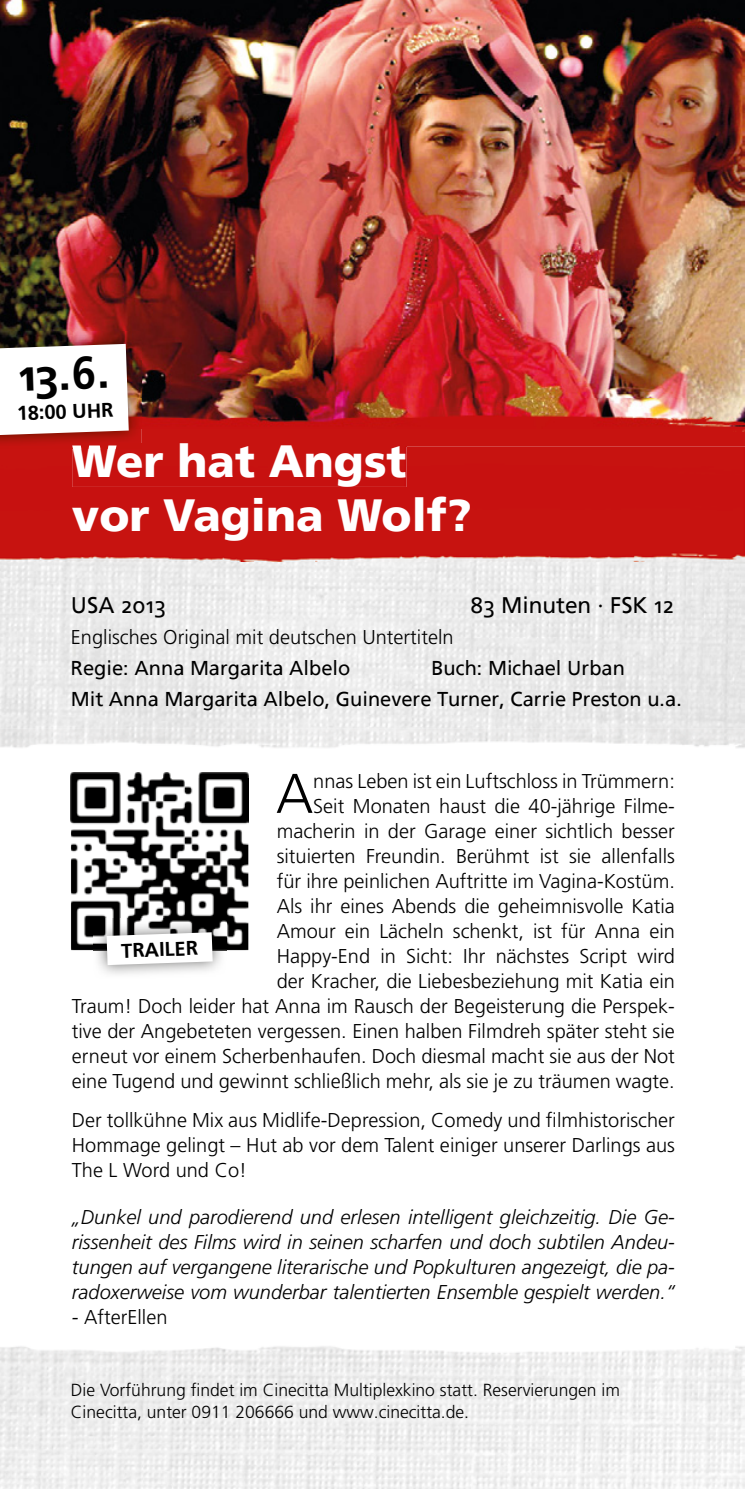
<style>
.page{position:relative;width:745px;height:1489px;background:#fff}
.page>*{position:absolute;margin:0;border:0;box-sizing:border-box;transform-origin:0 0}
.t1{font:300 55.75px "Frutiger LT Pro";color:#000}
.t2{font:900 45px/54px "Frutiger LT";color:#fff}
.t3{font:700 45px "Frutiger Linotype";color:#000}
.t4{font:22.5px "Frutiger Linotype";color:#000}
.t5{font:300 20px/25px "Frutiger LT Pro";color:#000;text-align:right}
.t6{font:italic 300 20px/25px "Frutiger LT Pro";color:#000;text-align:justify}
.t7{font:20px/31px "Frutiger Linotype";color:#000}
.t8{font:700 20px "Frutiger LT Pro";color:#000}
.t9{font:300 17.5px/22.5px "Frutiger LT Pro";color:#000}
.s1{font-style:italic}
</style>
<div class="page">
<img style="left:0;top:446px;width:744px;height:1042px">
<img style="left:0;top:1316px;width:744px;height:48px">
<div style="left:0;top:778px;width:744px;height:538px;background:#fff"></div>
<img style="left:0;top:728px;width:744px;height:96px">
<img style="left:0;top:0;width:744px;height:398px">
<img style="left:142px;top:398px;width:602px;height:48px">
<div style="left:72px;top:443px;width:334px;height:44px;background:#c71310"></div>
<img style="left:0;top:331px;width:142px;height:117px">
<img style="left:72px;top:443px;width:70px;height:5px">
<svg style="left:0;top:344px;width:129px;height:91px"></svg>
<img style="left:71px;top:772px;width:177px;height:178px">
<img style="left:93px;top:918px;width:133px;height:56px">
<svg style="left:106px;top:932px;width:106px;height:33px"></svg>
<h2 class="t3" style="left:17px;top:348px;width:93px;rotate:-2deg">13.6.</h2>
<p class="t8" style="left:16px;top:401px;width:98px;rotate:-2deg">18:00 UHR</p>
<h2 class="t2" style="left:72px;top:434px;width:401px">Wer hat Angst vor Vagina Wolf?</h2>
<p class="t4" style="left:71px;top:591px;width:96px">USA 2013</p>
<p class="t4" style="left:470px;top:591px;width:205px">83 Minuten · FSK 12</p>
<p class="t5" style="left:71px;top:624px;width:384px">Englisches Original mit deutschen Untertiteln</p>
<p class="t7" style="left:71px;top:652px;width:280px">Regie: Anna Margarita Albelo</p>
<p class="t7" style="left:71px;top:652px;width:612px;text-indent:360px">Buch: Michael Urban<br>Mit Anna Margarita Albelo, Guinevere Turner, Carrie Preston u.a.</p>
<p class="t5" style="left:72px;top:768px;width:604px">nnas Leben ist ein Luftschloss in Trümmern:<br>Seit Monaten haust die 40-jährige Filme-<br>macherin in der Garage einer sichtlich besser<br>situierten Freundin. Berühmt ist sie allenfalls<br>für ihre peinlichen Auftritte im Vagina-Kostüm.<br>Als ihr eines Abends die geheimnisvolle Katia<br>Amour ein Lächeln schenkt, ist für Anna ein<br>Happy-End in Sicht: Ihr nächstes Script wird<br>der Kracher, die Liebesbeziehung mit Katia ein<br>Traum! Doch leider hat Anna im Rausch der Begeisterung die Perspek&shy;tive der Angebeteten vergessen. Einen halben Filmdreh später steht sie erneut vor einem Scherbenhaufen. Doch diesmal macht sie aus der Not eine Tugend und gewinnt schließlich mehr, als sie je zu träumen wagte.</p>
<p class="t5" style="left:72px;top:1107px;width:604px;text-align:justify">Der tollkühne Mix aus Midlife-Depression, Comedy und filmhistorischer Hommage gelingt – Hut ab vor dem Talent einiger unserer Darlings aus The L Word und Co!</p>
<p class="t6" style="left:72px;top:1204px;width:604px">„Dunkel und parodierend und erlesen intelligent gleichzeitig. Die Ge&shy;rissenheit des Films wird in seinen scharfen und doch subtilen Andeu&shy;tungen auf vergangene literarische und Popkulturen angezeigt, die pa&shy;radoxerweise vom wunderbar talentierten Ensemble gespielt werden.“</p>
<p class="t5" style="left:72px;top:1304px;width:97px"><span class="s1">-</span> AfterEllen</p>
<h1 class="t1" style="left:276px;top:761px;width:39px">A</h1>
<p class="t8" style="left:121px;top:938px;width:78px;rotate:-2deg">TRAILER</p>
<p class="t9" style="left:71px;top:1378px;width:550px">Die Vorführung findet im Cinecitta Multiplexkino statt. Reservierungen im<br>Cinecitta, unter 0911 206666 und www.cinecitta.de.</p>
</div>
